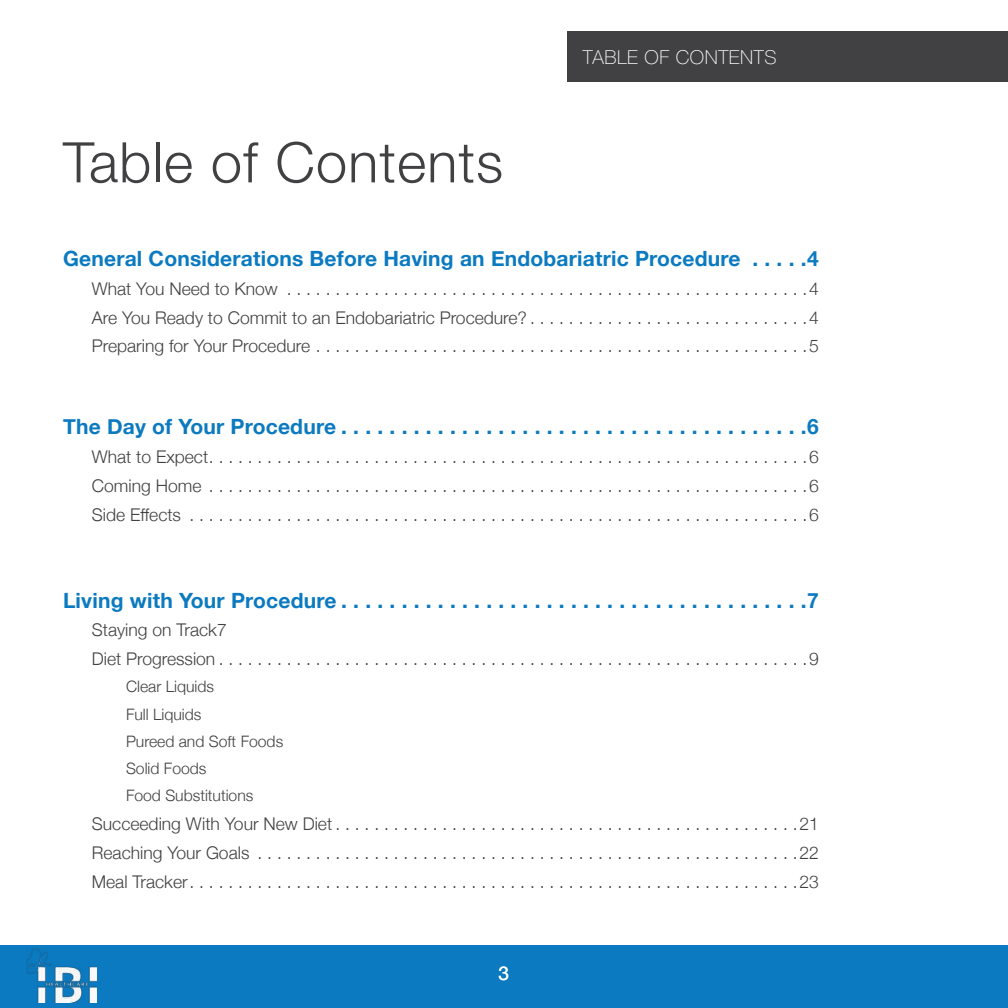
<style>
.page{position:relative;width:1008px;height:1008px;background:#fff}
.page>*{position:absolute;margin:0;border:0;box-sizing:border-box;transform-origin:0 0}
.t1{font:300 56px "Helvetica Neue LT Std";letter-spacing:.02em;color:#414042}
.t2{font:700 21px "Helvetica Neue";letter-spacing:.01em;color:#0b7ac0}
.t3{font:100 19.25px "Helvetica Neue LT Std";letter-spacing:.03em;color:#fff}
.t4{font:19.25px "Helvetica Neue";color:#fff}
.t5{font:300 17.5px/28.9px "Helvetica Neue";color:#414042;text-align:justify}
.t6{font:300 15.75px/27.1px "Helvetica Neue";color:#414042}
</style>
<div class="page">
<div style="left:0;top:945px;width:1008px;height:63px;background:#0b7ac0"></div>
<div style="left:567px;top:32px;width:441px;height:50px;background:#414042"></div>
<img style="left:26px;top:949px;width:70px;height:54px">
<h1 class="t1" style="left:63px;top:128px;width:442px">Table of Contents</h1>
<p class="t3" style="left:583px;top:46px;width:195px">TABLE OF CONTENTS</p>
<p class="t2" style="left:63px;top:242px;width:757px">General Considerations Before Having an Endobariatric Procedure . . . . 4</p>
<p class="t5" style="left:92px;top:273px;width:729px">What You Need to Know . . . . . . . . . . . . . . . . . . . . . . . . . . . . . . . . . . . . . . . . . . . . . . . . . . . . . 4<br>Are You Ready to Commit to an Endobariatric Procedure? . . . . . . . . . . . . . . . . . . . . . . . . . . . . 4<br>Preparing for Your Procedure . . . . . . . . . . . . . . . . . . . . . . . . . . . . . . . . . . . . . . . . . . . . . . . . . . 5</p>
<p class="t2" style="left:63px;top:410px;width:757px">The Day of Your Procedure . . . . . . . . . . . . . . . . . . . . . . . . . . . . . . . . . . . . . . 6</p>
<p class="t5" style="left:92px;top:441px;width:729px">What to Expect . . . . . . . . . . . . . . . . . . . . . . . . . . . . . . . . . . . . . . . . . . . . . . . . . . . . . . . . . . . . . 6<br>Coming Home . . . . . . . . . . . . . . . . . . . . . . . . . . . . . . . . . . . . . . . . . . . . . . . . . . . . . . . . . . . . . 6<br>Side Effects . . . . . . . . . . . . . . . . . . . . . . . . . . . . . . . . . . . . . . . . . . . . . . . . . . . . . . . . . . . . . . . 6</p>
<p class="t2" style="left:63px;top:584px;width:757px">Living with Your Procedure . . . . . . . . . . . . . . . . . . . . . . . . . . . . . . . . . . . . . . 7</p>
<p class="t5" style="left:92px;top:615px;width:729px">Staying on Track7<br>Diet Progression . . . . . . . . . . . . . . . . . . . . . . . . . . . . . . . . . . . . . . . . . . . . . . . . . . . . . . . . . . . . 9</p>
<p class="t6" style="left:126px;top:672px;width:159px">Clear Liquids<br>Full Liquids<br>Pureed and Soft Foods<br>Solid Foods<br>Food Substitutions</p>
<p class="t5" style="left:92px;top:808px;width:729px">Succeeding With Your New Diet . . . . . . . . . . . . . . . . . . . . . . . . . . . . . . . . . . . . . . . . . . . . . . . 21<br>Reaching Your Goals . . . . . . . . . . . . . . . . . . . . . . . . . . . . . . . . . . . . . . . . . . . . . . . . . . . . . . . 22<br>Meal Tracker . . . . . . . . . . . . . . . . . . . . . . . . . . . . . . . . . . . . . . . . . . . . . . . . . . . . . . . . . . . . . . 23</p>
<p class="t4" style="left:499px;top:959px;width:12px">3</p>
</div>
